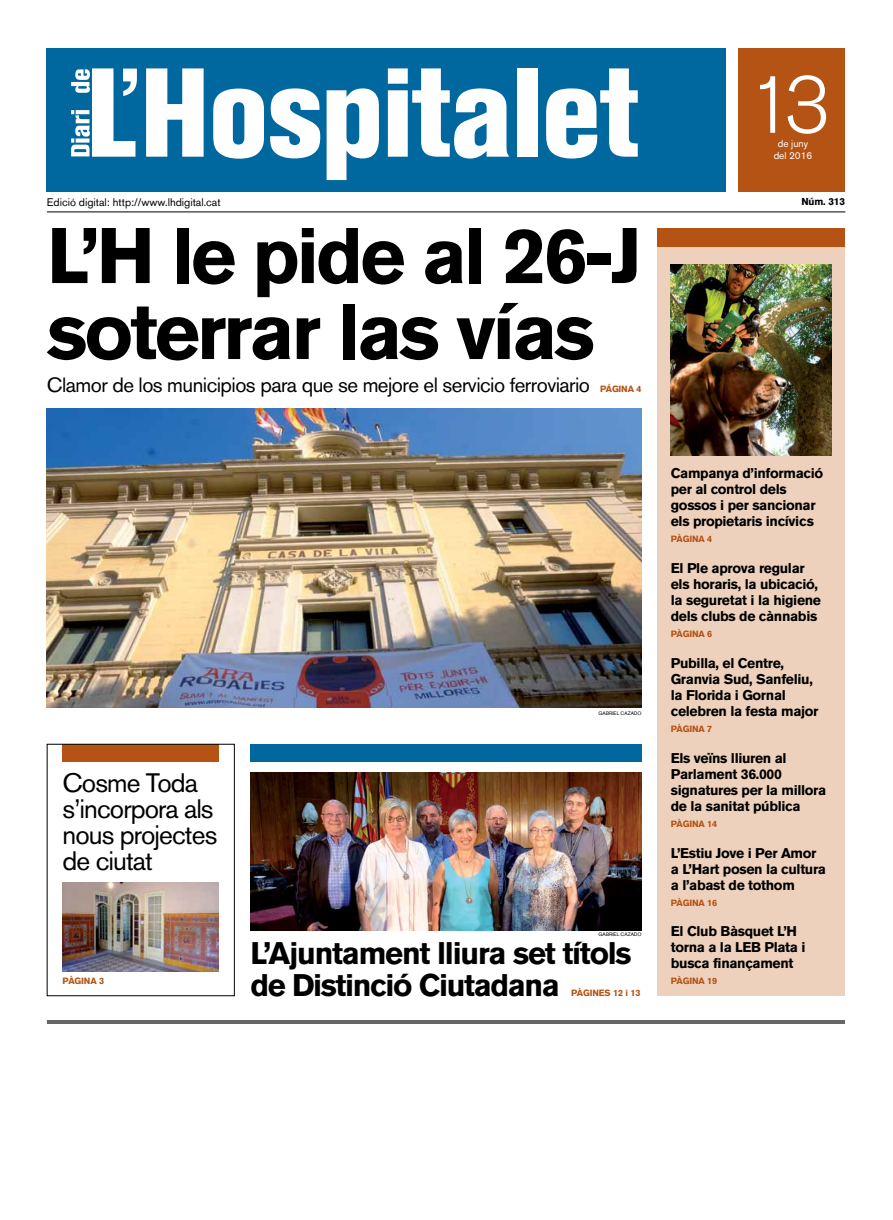
<style>
.page{position:relative;width:893px;height:1220px;background:#fff}
.page>*{position:absolute;margin:0;border:0;box-sizing:border-box;transform-origin:0 0}
.t1{font:300 80px "Akzidenz Grotesk BQ";color:#fff}
.t2{font:700 78px/76px "Akzidenz Grotesk BQ";letter-spacing:-.04em;color:#000}
.t3{font:700 31px/32px "Akzidenz Grotesk BQ";letter-spacing:-.04em;color:#000}
.t4{font:26.5px/26px "Akzidenz Grotesk BQ";letter-spacing:-.035em;color:#000}
.t5{font:20.5px "Akzidenz Grotesk BQ";letter-spacing:-.025em;color:#000}
.t6{font:700 14px/16px "Akzidenz Grotesk BQ";letter-spacing:-.025em;color:#000}
.t7{font:11px "Akzidenz Grotesk BQ";color:#000}
.t8{font:10px/12px "Akzidenz Grotesk BQ";letter-spacing:-.005em;color:#fff;text-align:center}
.t9{font:700 10px "Akzidenz Grotesk BQ";letter-spacing:-.015em;color:#000}
.t10{font:700 9px "Akzidenz Grotesk BQ";letter-spacing:-.015em;color:#b45314}
.t11{font:5px "Akzidenz Grotesk BQ";color:#000}
</style>
<div class="page">
<div style="left:63px;top:744px;width:156px;height:18px;background:#b45314"></div>
<div style="left:47px;top:744px;width:188px;height:252px;border:1px solid #000"></div>
<hr style="left:47px;top:212px;width:798px;height:1px;background:#000">
<div style="left:738px;top:48px;width:107px;height:144px;background:#b45314"></div>
<hr style="left:47px;top:1020px;width:798px;height:4px;background:#666">
<div style="left:46px;top:48px;width:679px;height:144px;background:#00689e"></div>
<svg style="left:146px;top:68px;width:58px;height:89px"></svg>
<svg style="left:213px;top:89px;width:51px;height:70px"></svg>
<svg style="left:270px;top:88px;width:50px;height:70px"></svg>
<svg style="left:327px;top:88px;width:52px;height:92px"></svg>
<svg style="left:388px;top:68px;width:121px;height:91px"></svg>
<div style="left:517px;top:68px;width:20px;height:89px;background:#fff"></div>
<svg style="left:546px;top:68px;width:92px;height:91px"></svg>
<svg style="left:71px;top:68px;width:66px;height:89px"></svg>
<img style="left:250px;top:772px;width:391px;height:158px">
<div style="left:657px;top:228px;width:188px;height:768px;background:#eed1bc"></div>
<div style="left:657px;top:228px;width:188px;height:19px;background:#b45314"></div>
<div style="left:250px;top:744px;width:391px;height:18px;background:#00689e"></div>
<img style="left:63px;top:882px;width:156px;height:90px">
<img style="left:47px;top:408px;width:594px;height:300px">
<img style="left:671px;top:264px;width:160px;height:192px">
<h1 class="t1" style="left:747px;top:60px;width:85px">13</h1>
<p class="t8" style="left:774px;top:137px;width:40px">de juny del 2016</p>
<p class="t7" style="left:47px;top:195px;width:175px">Edició digital: http://www.lhdigital.cat</p>
<p class="t9" style="left:801px;top:196px;width:45px">Núm. 313</p>
<h2 class="t2" style="left:47px;top:218px;width:596px">L’H le pide al 26-J soterrar las vías</h2>
<h3 class="t5" style="left:47px;top:373px;width:545px">Clamor de los municipios para que se mejore el servicio ferroviario</h3>
<p class="t10" style="left:600px;top:384px;width:43px">PÁGINA 4</p>
<h3 class="t4" style="left:63px;top:769px;width:156px">Cosme Toda s’incorpora als nous projectes de ciutat</h3>
<p class="t10" style="left:63px;top:976px;width:43px">PÀGINA 3</p>
<p class="t11" style="left:598px;top:710px;width:45px">GABRIEL CAZADO</p>
<p class="t11" style="left:598px;top:931px;width:45px">GABRIEL CAZADO</p>
<h3 class="t3" style="left:250px;top:937px;width:383px">L’Ajuntament lliura set títols de Distinció Ciutadana</h3>
<p class="t10" style="left:571px;top:988px;width:71px">PÀGINES 12 i 13</p>
<p class="t6" style="left:671px;top:465px;width:154px">Campanya d’informació per al control dels gossos i per sancionar els propietaris incívics</p>
<p class="t10" style="left:671px;top:534px;width:43px">PÀGINA 4</p>
<p class="t6" style="left:671px;top:560px;width:152px">El Ple aprova regular els horaris, la ubicació, la seguretat i la higiene dels clubs de cànnabis</p>
<p class="t10" style="left:671px;top:629px;width:43px">PÀGINA 6</p>
<p class="t6" style="left:671px;top:655px;width:149px">Pubilla, el Centre,<br>Granvia Sud, Sanfeliu, la Florida i Gornal celebren la festa major</p>
<p class="t10" style="left:671px;top:723px;width:43px">PÀGINA 7</p>
<p class="t6" style="left:671px;top:750px;width:157px">Els veïns lliuren al<br>Parlament 36.000 signatures per la millora de la sanitat pública</p>
<p class="t10" style="left:671px;top:818px;width:48px">PÀGINA 14</p>
<p class="t6" style="left:671px;top:845px;width:157px">L’Estiu Jove i Per Amor a L’Hart posen la cultura a l’abast de tothom</p>
<p class="t10" style="left:671px;top:897px;width:48px">PÀGINA 16</p>
<p class="t6" style="left:671px;top:923px;width:136px">El Club Bàsquet L’H torna a la LEB Plata i busca finançament</p>
<p class="t10" style="left:671px;top:976px;width:48px">PÀGINA 19</p>
</div>
